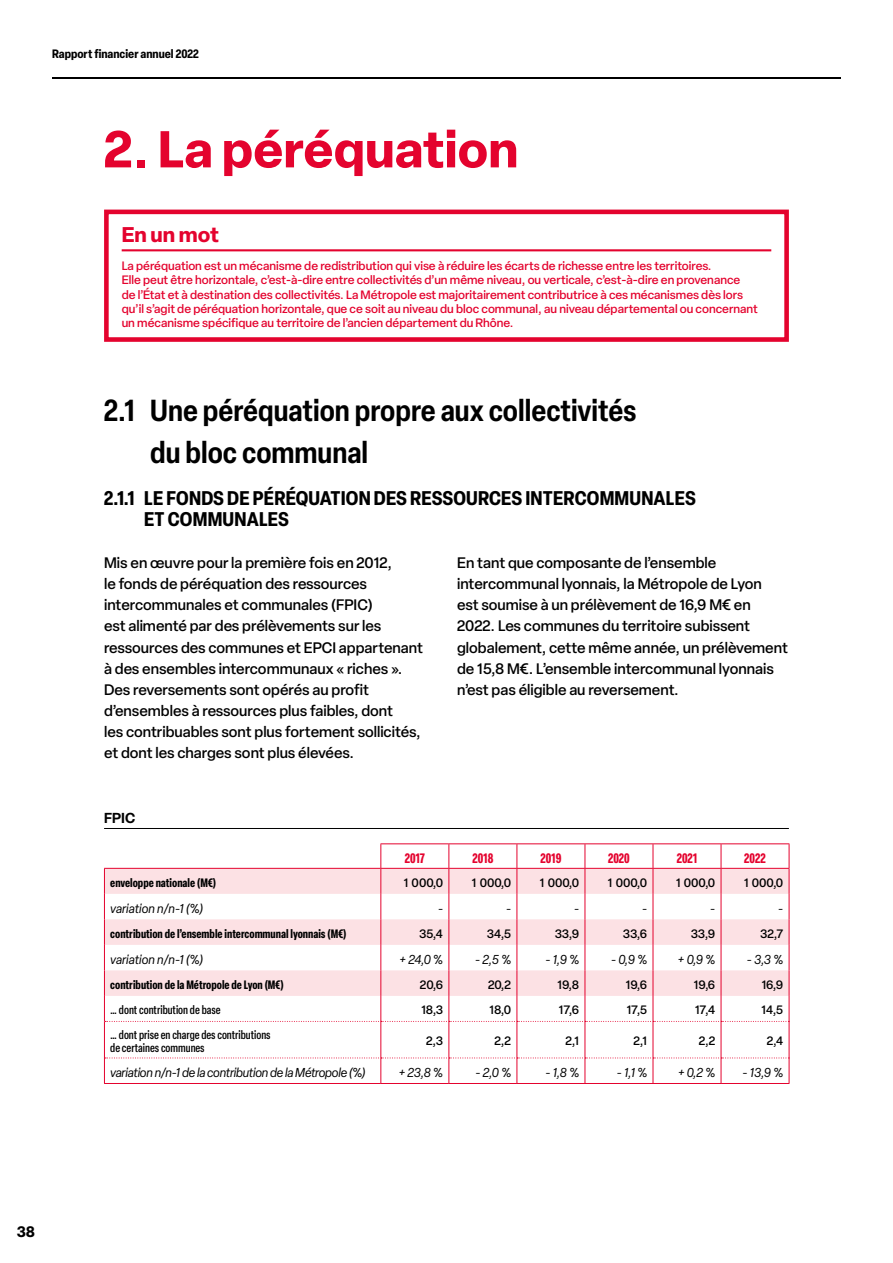
<style>
.page{position:relative;width:893px;height:1263px;background:#fff}
.page>*{position:absolute;margin:0;border:0;box-sizing:border-box;transform-origin:0 0}
.t1{font:700 51px "Elza";color:#e4032e}
.t2{font:600 condensed 30px/42.2px "Elza";color:#000}
.t3{font:700 21px "Elza";color:#e4032e}
.t4{font:700 condensed 19.5px/21.1px "Elza";letter-spacing:.01em;color:#000}
.t5{font:500 15px/21.1px "Elza";color:#000}
.t6{font:700 15px "Elza Text";color:#000}
.t7{font:600 14.25px "Elza";color:#000}
.t8{font:700 condensed 13.5px "Elza";color:#e4032e}
.t9{font:italic 12.75px "Elza";letter-spacing:-.02em;color:#000}
.t10{font:italic 12.75px "Elza";color:#000}
.t11{font:500 12px/14.1px "Elza";color:#e4032e}
.t12{font:500 12px "Elza";color:#000}
.t13{font:700 condensed 12px "Elza";color:#000}
.t14{font:500 condensed 12px/13.5px "Elza";color:#000}
.t15{font:700 condensed 12px "Elza";color:#000}
</style>
<div class="page">
<hr style="left:52px;top:77px;width:789px;height:2px;background:#000">
<hr style="left:122px;top:249px;width:649px;height:2px;background:#e4032e">
<div style="left:104px;top:210px;width:685px;height:132px;border:5px solid #e4032e"></div>
<hr style="left:104px;top:828px;width:685px;height:1px;background:#000">
<hr style="left:104px;top:1021px;width:1px;height:37px;background:#e4032e">
<hr style="left:380px;top:843px;width:69px;height:1px;background:#e4032e">
<hr style="left:380px;top:1022px;width:1px;height:35px;background:#e4032e">
<hr style="left:449px;top:843px;width:68px;height:1px;background:#e4032e">
<hr style="left:517px;top:843px;width:68px;height:1px;background:#e4032e">
<hr style="left:448px;top:1022px;width:1px;height:35px;background:#e4032e">
<hr style="left:517px;top:1022px;width:1px;height:35px;background:#e4032e">
<hr style="left:585px;top:1022px;width:1px;height:35px;background:#e4032e">
<hr style="left:653px;top:1022px;width:1px;height:35px;background:#e4032e">
<hr style="left:585px;top:843px;width:68px;height:1px;background:#e4032e">
<hr style="left:721px;top:1022px;width:1px;height:35px;background:#e4032e">
<hr style="left:789px;top:1021px;width:1px;height:37px;background:#e4032e">
<hr style="left:653px;top:843px;width:68px;height:1px;background:#e4032e">
<hr style="left:721px;top:843px;width:68px;height:1px;background:#e4032e">
<hr style="left:104px;top:1083px;width:277px;height:1px;background:#e4032e">
<svg style="left:104px;top:844px;width:686px;height:178px"></svg>
<hr style="left:104px;top:868px;width:277px;height:1px;background:#e4032e">
<hr style="left:381px;top:1083px;width:68px;height:1px;background:#e4032e">
<hr style="left:381px;top:868px;width:68px;height:1px;background:#e4032e">
<hr style="left:449px;top:868px;width:68px;height:1px;background:#e4032e">
<hr style="left:449px;top:1083px;width:68px;height:1px;background:#e4032e">
<hr style="left:517px;top:1083px;width:68px;height:1px;background:#e4032e">
<hr style="left:585px;top:1083px;width:68px;height:1px;background:#e4032e">
<hr style="left:653px;top:1083px;width:68px;height:1px;background:#e4032e">
<svg style="left:104px;top:1057px;width:686px;height:26px"></svg>
<hr style="left:517px;top:868px;width:68px;height:1px;background:#e4032e">
<hr style="left:721px;top:1083px;width:68px;height:1px;background:#e4032e">
<hr style="left:585px;top:868px;width:68px;height:1px;background:#e4032e">
<hr style="left:653px;top:868px;width:68px;height:1px;background:#e4032e">
<hr style="left:721px;top:868px;width:68px;height:1px;background:#e4032e">
<p class="t15" style="left:52px;top:45px;width:148px">Rapport financier annuel 2022</p>
<h1 class="t1" style="left:104px;top:113px;width:416px">2. La péréquation</h1>
<h3 class="t3" style="left:122px;top:220px;width:99px">En un mot</h3>
<p class="t11" style="left:122px;top:259px;width:638px">La péréquation est un mécanisme de redistribution qui vise à réduire les écarts de richesse entre les territoires.<br>Elle peut être horizontale, c’est-à-dire entre collectivités d’un même niveau, ou verticale, c’est-à-dire en provenance<br>de l’État et à destination des collectivités. La Métropole est majoritairement contributrice à ces mécanismes dès lors qu’il s’agit de péréquation horizontale, que ce soit au niveau du bloc communal, au niveau départemental ou concernant un mécanisme spécifique au territoire de l’ancien département du Rhône.</p>
<h2 class="t2" style="left:150px;top:388px;width:488px;text-indent:-46px">2.1 Une péréquation propre aux collectivités du bloc communal</h2>
<h3 class="t4" style="left:144px;top:487px;width:553px;text-indent:-40px">2.1.1 LE FONDS DE PÉRÉQUATION DES RESSOURCES INTERCOMMUNALES<br>ET COMMUNALES</h3>
<p class="t5" style="left:104px;top:552px;width:320px">Mis en œuvre pour la première fois en 2012,<br>le fonds de péréquation des ressources intercommunales et communales (FPIC)<br>est alimenté par des prélèvements sur les ressources des communes et EPCI appartenant à des ensembles intercommunaux « riches ».<br>Des reversements sont opérés au profit d’ensembles à ressources plus faibles, dont<br>les contribuables sont plus fortement sollicités, et dont les charges sont plus élevées.</p>
<p class="t5" style="left:457px;top:552px;width:332px">En tant que composante de l’ensemble intercommunal lyonnais, la Métropole de Lyon<br>est soumise à un prélèvement de 16,9 M€ en 2022. Les communes du territoire subissent globalement, cette même année, un prélèvement de 15,8 M€. L’ensemble intercommunal lyonnais n’est pas éligible au reversement.</p>
<p class="t7" style="left:104px;top:808px;width:33px">FPIC</p>
<p class="t8" style="left:405px;top:848px;width:22px">2017</p>
<p class="t8" style="left:472px;top:848px;width:22px">2018</p>
<p class="t8" style="left:540px;top:848px;width:22px">2019</p>
<p class="t8" style="left:608px;top:848px;width:23px">2020</p>
<p class="t8" style="left:677px;top:848px;width:22px">2021</p>
<p class="t8" style="left:744px;top:848px;width:23px">2022</p>
<p class="t13" style="left:110px;top:874px;width:107px">enveloppe nationale (M€)</p>
<p class="t12" style="left:404px;top:874px;width:41px">1 000,0</p>
<p class="t12" style="left:472px;top:874px;width:41px">1 000,0</p>
<p class="t12" style="left:540px;top:874px;width:41px">1 000,0</p>
<p class="t12" style="left:608px;top:874px;width:41px">1 000,0</p>
<p class="t12" style="left:676px;top:874px;width:41px">1 000,0</p>
<p class="t12" style="left:744px;top:874px;width:41px">1 000,0</p>
<p class="t10" style="left:110px;top:900px;width:94px">variation n/n-1 (%)</p>
<p class="t9" style="left:438px;top:900px;width:7px">-</p>
<p class="t9" style="left:506px;top:900px;width:7px">-</p>
<p class="t9" style="left:574px;top:900px;width:7px">-</p>
<p class="t9" style="left:642px;top:900px;width:7px">-</p>
<p class="t9" style="left:710px;top:900px;width:7px">-</p>
<p class="t9" style="left:778px;top:900px;width:7px">-</p>
<p class="t13" style="left:110px;top:925px;width:238px">contribution de l’ensemble intercommunal lyonnais (M€)</p>
<p class="t12" style="left:419px;top:925px;width:25px">35,4</p>
<p class="t12" style="left:487px;top:925px;width:26px">34,5</p>
<p class="t12" style="left:555px;top:925px;width:26px">33,9</p>
<p class="t12" style="left:623px;top:925px;width:26px">33,6</p>
<p class="t12" style="left:691px;top:925px;width:26px">33,9</p>
<p class="t12" style="left:760px;top:925px;width:25px">32,7</p>
<p class="t10" style="left:110px;top:951px;width:94px">variation n/n-1 (%)</p>
<p class="t9" style="left:400px;top:951px;width:45px">+ 24,0 %</p>
<p class="t9" style="left:475px;top:951px;width:37px">- 2,5 %</p>
<p class="t9" style="left:545px;top:951px;width:35px">- 1,9 %</p>
<p class="t9" style="left:611px;top:951px;width:37px">- 0,9 %</p>
<p class="t9" style="left:678px;top:951px;width:39px">+ 0,9 %</p>
<p class="t9" style="left:747px;top:951px;width:38px">- 3,3 %</p>
<p class="t13" style="left:110px;top:976px;width:175px">contribution de la Métropole de Lyon (M€)</p>
<p class="t12" style="left:420px;top:976px;width:25px">20,6</p>
<p class="t12" style="left:488px;top:976px;width:25px">20,2</p>
<p class="t12" style="left:558px;top:976px;width:23px">19,8</p>
<p class="t12" style="left:626px;top:976px;width:23px">19,6</p>
<p class="t12" style="left:694px;top:976px;width:23px">19,6</p>
<p class="t12" style="left:762px;top:976px;width:23px">16,9</p>
<p class="t14" style="left:110px;top:1003px;width:112px">… dont contribution de base</p>
<p class="t12" style="left:421px;top:1002px;width:23px">18,3</p>
<p class="t12" style="left:490px;top:1002px;width:23px">18,0</p>
<p class="t12" style="left:559px;top:1002px;width:22px">17,6</p>
<p class="t12" style="left:627px;top:1002px;width:22px">17,5</p>
<p class="t12" style="left:695px;top:1002px;width:22px">17,4</p>
<p class="t12" style="left:762px;top:1002px;width:23px">14,5</p>
<p class="t14" style="left:110px;top:1027px;width:162px">… dont prise en charge des contributions de certaines communes</p>
<p class="t12" style="left:426px;top:1033px;width:18px">2,3</p>
<p class="t12" style="left:495px;top:1033px;width:18px">2,2</p>
<p class="t12" style="left:565px;top:1033px;width:15px">2,1</p>
<p class="t12" style="left:633px;top:1033px;width:15px">2,1</p>
<p class="t12" style="left:699px;top:1033px;width:18px">2,2</p>
<p class="t12" style="left:767px;top:1033px;width:18px">2,4</p>
<p class="t9" style="left:110px;top:1064px;width:257px">variation n/n-1 de la contribution de la Métropole (%)</p>
<p class="t9" style="left:399px;top:1064px;width:46px">+ 23,8 %</p>
<p class="t9" style="left:475px;top:1064px;width:37px">- 2,0 %</p>
<p class="t9" style="left:545px;top:1064px;width:35px">- 1,8 %</p>
<p class="t9" style="left:617px;top:1064px;width:32px">- 1,1 %</p>
<p class="t9" style="left:678px;top:1064px;width:39px">+ 0,2 %</p>
<p class="t9" style="left:742px;top:1064px;width:42px">- 13,9 %</p>
<p class="t6" style="left:17px;top:1220px;width:20px">38</p>
</div>
